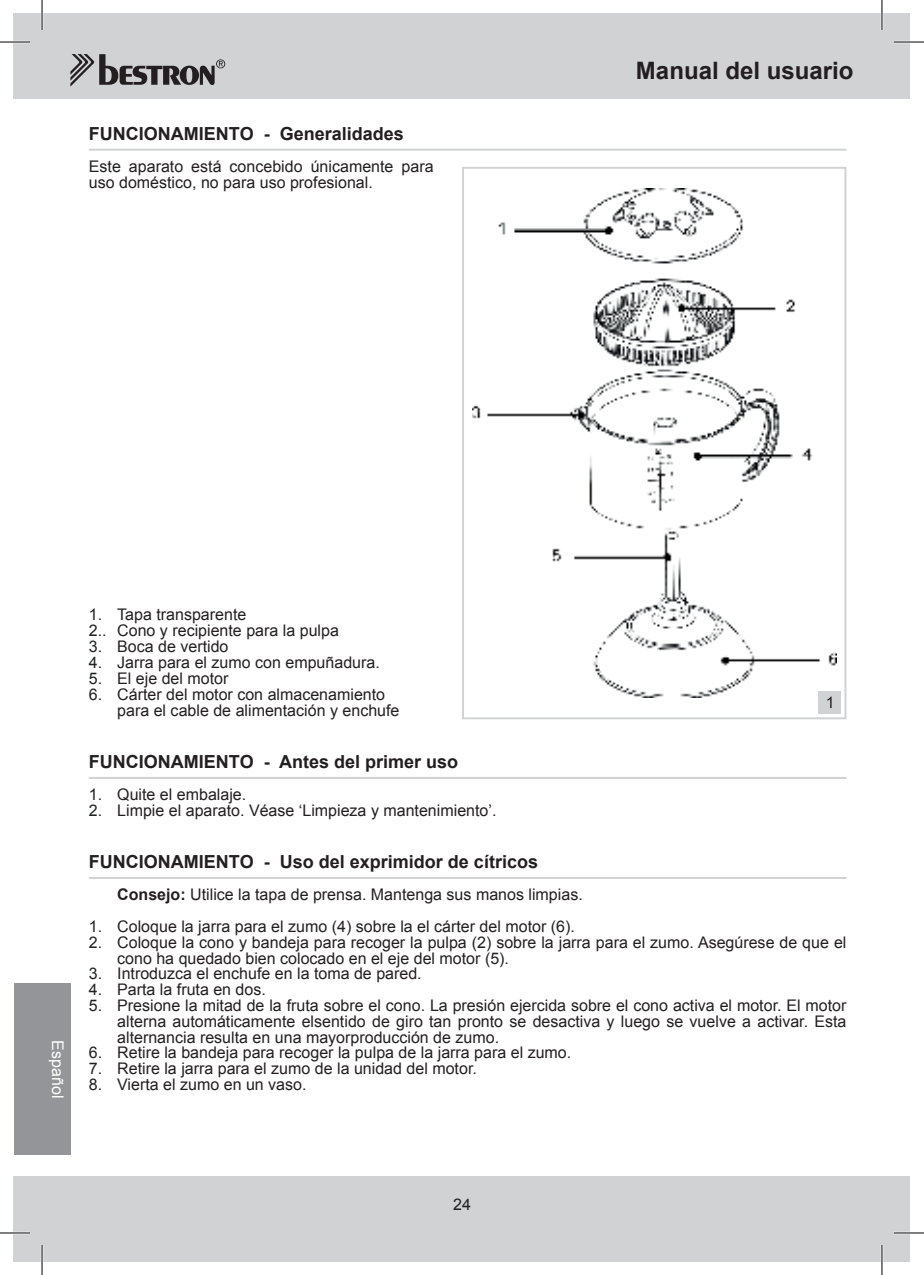
<style>
.page{position:relative;width:924px;height:1275px;background:#fff}
.page>*{position:absolute;margin:0;border:0;box-sizing:border-box;transform-origin:0 0}
.t1{font:700 24px "Arial";color:#231f20}
.t2{font:700 18px "Arial";color:#231f20}
.t3{font:16px/16px "Arial";color:#231f20}
.t4{font:16px "Arial";color:#fff}
.s1{font-weight:700}
</style>
<div class="page">
<div style="left:14px;top:14px;width:895px;height:85px;background:#d1d2d4"></div>
<div style="left:14px;top:1176px;width:895px;height:85px;background:#d1d2d4"></div>
<svg style="left:70px;top:54px;width:155px;height:33px"></svg>
<div style="left:14px;top:983px;width:56px;height:172px;background:#939598"></div>
<hr style="left:89px;top:149px;width:757px;height:2px;background:#d1d2d4">
<hr style="left:89px;top:777px;width:757px;height:2px;background:#d1d2d4">
<hr style="left:89px;top:877px;width:757px;height:2px;background:#d1d2d4">
<img style="left:472px;top:189px;width:363px;height:508px">
<div style="left:462px;top:167px;width:384px;height:552px;border:2px solid #d1d2d4"></div>
<div style="left:817px;top:691px;width:23px;height:22px;background:#d1d2d4"></div>
<svg style="left:827px;top:696px;width:4px;height:12px"></svg>
<hr style="left:0;top:41px;width:30px;height:2px;background:#fff">
<hr style="left:893px;top:41px;width:30px;height:2px;background:#fff">
<hr style="left:0;top:1231px;width:30px;height:3px;background:#fff">
<hr style="left:893px;top:1231px;width:30px;height:3px;background:#fff">
<hr style="left:41px;top:0;width:2px;height:30px;background:#fff">
<hr style="left:41px;top:1245px;width:2px;height:30px;background:#fff">
<hr style="left:880px;top:0;width:2px;height:30px;background:#fff">
<hr style="left:880px;top:1245px;width:2px;height:30px;background:#fff">
<hr style="left:0;top:42px;width:30px;height:1px;background:#000">
<hr style="left:893px;top:42px;width:30px;height:1px;background:#000">
<hr style="left:0;top:1232px;width:30px;height:1px;background:#000">
<hr style="left:893px;top:1232px;width:30px;height:1px;background:#000">
<hr style="left:42px;top:0;width:1px;height:30px;background:#000">
<hr style="left:42px;top:1245px;width:1px;height:30px;background:#000">
<hr style="left:881px;top:0;width:1px;height:30px;background:#000">
<hr style="left:881px;top:1245px;width:1px;height:30px;background:#000">
<p class="t2" style="left:89px;top:127px;width:316px">funcionAMiento - Generalidades</p>
<p class="t3" style="left:89px;top:159px;width:346px">Este aparato está concebido únicamente para uso doméstico, no para uso profesional.</p>
<h1 class="t1" style="left:635px;top:62px;width:219px">Manual del usuario</h1>
<p class="t4" style="left:68px;top:1040px;width:59px;rotate:90deg">Español</p>
<p class="t3" style="left:89px;top:607px;width:251px">1. Tapa transparente<br>2.. Cono y recipiente para la pulpa</p>
<p class="t3" style="left:89px;top:639px;width:141px">3. Boca de vertido</p>
<p class="t3" style="left:89px;top:655px;width:292px">4. Jarra para el zumo con empuñadura.</p>
<p class="t3" style="left:89px;top:671px;width:141px">5. El eje del motor</p>
<p class="t3" style="left:117px;top:687px;width:283px;text-indent:-28px">6. Cárter del motor con almacenamiento para el cable de alimentación y enchufe</p>
<p class="t2" style="left:89px;top:755px;width:371px">funcionAMiento - Antes del primer uso</p>
<p class="t3" style="left:89px;top:787px;width:159px">1. Quite el embalaje.</p>
<p class="t3" style="left:89px;top:803px;width:409px">2. Limpie el aparato. Véase ‘Limpieza y mantenimiento’.</p>
<p class="t2" style="left:89px;top:855px;width:450px">funcionAMiento - uso del exprimidor de cítricos</p>
<p class="t3" style="left:117px;top:887px;width:467px"><span class="s1">consejo:</span> Utilice la tapa de prensa. Mantenga sus manos limpias.</p>
<p class="t3" style="left:89px;top:918px;width:487px">1. Coloque la jarra para el zumo (4) sobre la el cárter del motor (6).</p>
<p class="t3" style="left:117px;top:934px;width:730px;text-indent:-28px">2. Coloque la cono y bandeja para recoger la pulpa (2) sobre la jarra para el zumo. Asegúrese de que el cono ha quedado bien colocado en el eje del motor (5).</p>
<p class="t3" style="left:89px;top:966px;width:334px">3. Introduzca el enchufe en la toma de pared.</p>
<p class="t3" style="left:89px;top:981px;width:178px">4. Parta la fruta en dos.</p>
<p class="t3" style="left:117px;top:997px;width:730px;text-align:justify;text-indent:-28px">5. Presione la mitad de la fruta sobre el cono. La presión ejercida sobre el cono activa el motor. El motor alterna automáticamente elsentido de giro tan pronto se desactiva y luego se vuelve a activar. Esta alternancia resulta en una mayorproducción de zumo.</p>
<p class="t3" style="left:89px;top:1045px;width:483px">6. Retire la bandeja para recoger la pulpa de la jarra para el zumo.</p>
<p class="t3" style="left:89px;top:1060px;width:389px">7. Retire la jarra para el zumo de la unidad del motor.</p>
<p class="t3" style="left:89px;top:1076px;width:219px">8. Vierta el zumo en un vaso.</p>
<p class="t3" style="left:453px;top:1197px;width:19px">24</p>
</div>
